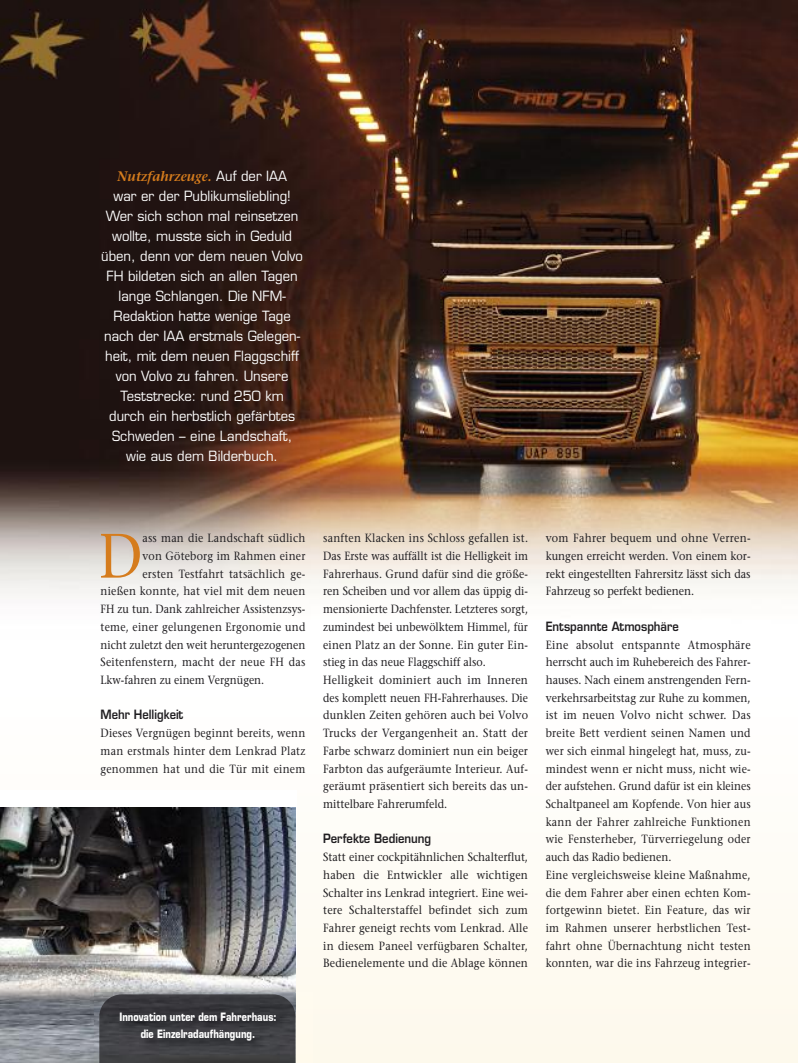
<style>
.page{position:relative;width:798px;height:1063px;background:#fff}
.page>*{position:absolute;margin:0;border:0;box-sizing:border-box;transform-origin:0 0}
.t1{font:62.5px "Stone Serif";color:#d57c1d;scale:.89 1}
.t2{font:13.75px/20px "Eurostile";color:#fff;text-align:center;scale:.95 1}
.t3{font:600 12.5px "Eurostile";color:#201e21;scale:.89 1}
.t4{font:600 12.5px "Eurostile";color:#201e21;scale:.9 1}
.t5{font:11.88px/17.8px "Stone Serif";letter-spacing:.02em;color:#201e21;text-align:justify;scale:.9 1}
.t6{font:11.88px/17.8px "Stone Serif";letter-spacing:.02em;color:#201e21;text-align:justify;scale:.89 1}
.t7{font:11.88px "Stone Serif";color:#201e21;scale:.89 1}
.t8{font:700 11.25px/17.8px "Eurostile";color:#fff;text-align:center;scale:.8 1}
.s1{font-family:"Stone Serif";font-weight:600;font-style:italic;color:#d57c1d}
</style>
<div class="page">
<div style="left:0;top:690px;width:797px;height:373px;background:#fefcf7"></div>
<img style="left:0;top:0;width:797px;height:596px">
<div style="left:0;top:790px;width:296px;height:177px;background:#fff"></div>
<img style="left:0;top:808px;width:296px;height:255px">
<img style="left:94px;top:992px;width:219px;height:71px">
<img style="left:99px;top:994px;width:196px;height:69px">
<p class="t2" style="left:101px;top:168px;width:214px"><span class="s1">Nutzfahrzeuge.</span> Auf der IAA<br>war er der Publikumsliebling!<br>Wer sich schon mal reinsetzen wollte, musste sich in Geduld üben, denn vor dem neuen Volvo<br>FH bildeten sich an allen Tagen lange Schlangen. Die NFM-<br>Redaktion hatte wenige Tage nach der IAA erstmals Gelegen&shy;heit, mit dem neuen Flaggschiff von Volvo zu fahren. Unsere<br>Teststrecke: rund 250 km durch ein herbstlich gefärbtes<br>Schweden – eine Landschaft, wie aus dem Bilderbuch.</p>
<p class="t1" style="left:99px;top:532px;width:51px">D</p>
<p class="t6" style="left:142px;top:530px;width:184px">ass man die Landschaft südlich</p>
<p class="t6" style="left:142px;top:548px;width:184px">von Göteborg im Rahmen einer</p>
<p class="t6" style="left:142px;top:566px;width:184px">ersten Testfahrt tatsächlich ge-</p>
<p class="t6" style="left:100px;top:584px;width:231px">nießen konnte, hat viel mit dem neuen</p>
<p class="t7" style="left:100px;top:604px;width:231px">FH zu tun. Dank zahlreicher Assistenzsys-</p>
<p class="t6" style="left:100px;top:619px;width:231px">teme, einer gelungenen Ergonomie und</p>
<p class="t7" style="left:100px;top:640px;width:231px">nicht zuletzt den weit heruntergezogenen</p>
<p class="t6" style="left:100px;top:654px;width:231px">Seitenfenstern, macht der neue FH das</p>
<p class="t7" style="left:100px;top:675px;width:185px">Lkw-fahren zu einem Vergnügen.</p>
<p class="t3" style="left:100px;top:710px;width:94px">Mehr Helligkeit</p>
<p class="t6" style="left:100px;top:725px;width:231px">Dieses Vergnügen beginnt bereits, wenn man erstmals hinter dem Lenkrad Platz genommen hat und die Tür mit einem</p>
<p class="t8" style="left:119px;top:1009px;width:198px">Innovation unter dem Fahrerhaus: die Einzelradaufhängung.</p>
<p class="t6" style="left:323px;top:530px;width:231px;text-align:left">sanften Klacken ins Schloss gefallen ist.<br>Das Erste was auffällt ist die Helligkeit im Fahrerhaus. Grund dafür sind die größe&shy;ren Scheiben und vor allem das üppig di&shy;mensionierte Dachfenster. Letzteres sorgt, zumindest bei unbewölktem Himmel, für einen Platz an der Sonne. Ein guter Ein&shy;stieg in das neue Flaggschiff also.<br>Helligkeit dominiert auch im Inneren des komplett neuen FH-Fahrerhauses. Die dunklen Zeiten gehören auch bei Volvo Trucks der Vergangenheit an. Statt der Farbe schwarz dominiert nun ein beiger Farbton das aufgeräumte Interieur. Auf&shy;geräumt präsentiert sich bereits das un&shy;mittelbare Fahrerumfeld.</p>
<p class="t4" style="left:323px;top:834px;width:122px">Perfekte Bedienung</p>
<p class="t5" style="left:323px;top:849px;width:229px">Statt einer cockpitähnlichen Schalterflut, haben die Entwickler alle wichtigen Schalter ins Lenkrad integriert. Eine wei&shy;tere Schalterstaffel befindet sich zum Fahrer geneigt rechts vom Lenkrad. Alle in diesem Paneel verfügbaren Schalter, Bedienelemente und die Ablage können</p>
<p class="t5" style="left:545px;top:530px;width:229px">vom Fahrer bequem und ohne Verren&shy;kungen erreicht werden. Von einem kor&shy;rekt eingestellten Fahrersitz lässt sich das Fahrzeug so perfekt bedienen.</p>
<p class="t3" style="left:545px;top:621px;width:151px">Entspannte Atmosphäre</p>
<p class="t5" style="left:545px;top:637px;width:229px;text-align:left">Eine absolut entspannte Atmosphäre herrscht auch im Ruhebereich des Fahrer&shy;hauses. Nach einem anstrengenden Fern&shy;verkehrsarbeitstag zur Ruhe zu kommen, ist im neuen Volvo nicht schwer. Das breite Bett verdient seinen Namen und wer sich einmal hingelegt hat, muss, zu&shy;mindest wenn er nicht muss, nicht wie&shy;der aufstehen. Grund dafür ist ein kleines Schaltpaneel am Kopfende. Von hier aus kann der Fahrer zahlreiche Funktionen wie Fensterheber, Türverriegelung oder auch das Radio bedienen.<br>Eine vergleichsweise kleine Maßnahme, die dem Fahrer aber einen echten Kom&shy;fortgewinn bietet. Ein Feature, das wir im Rahmen unserer herbstlichen Test&shy;fahrt ohne Übernachtung nicht testen konnten, war die ins Fahrzeug integrier-</p>
</div>
